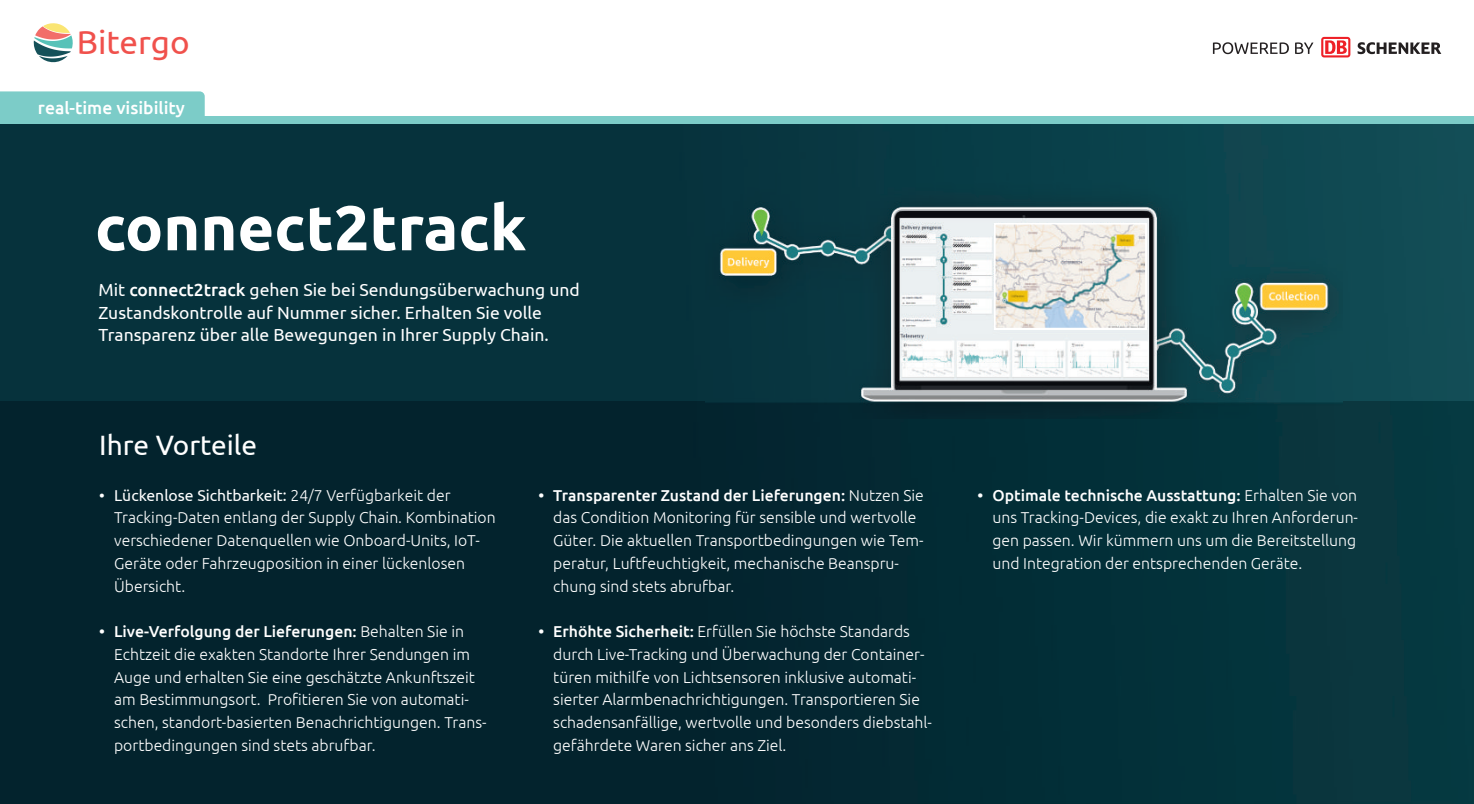
<style>
.page{position:relative;width:1474px;height:804px;background:#fff}
.page>*{position:absolute;margin:0;border:0;box-sizing:border-box;transform-origin:0 0}
.t1{font:700 63px "Ubuntu";color:#fff}
.t2{font:33.25px "Ubuntu";color:#f0514c}
.t3{font:28px "Ubuntu";color:#fff}
.t4{font:17.5px/22.8px "Ubuntu";color:#fff}
.t5{font:500 17.5px "Ubuntu";color:#fff}
.t6{font:300 15.75px/22.8px "Ubuntu";color:#fff}
.s1{font-weight:500}
.s2{font-weight:400}
</style>
<div class="page">
<img style="left:0;top:124px;width:1473px;height:278px">
<img style="left:0;top:402px;width:1473px;height:402px">
<img style="left:705px;top:159px;width:637px;height:260px">
<svg style="left:994px;top:223px;width:152px;height:106px;background:#e4e2da"></svg>
<svg style="left:33px;top:23px;width:40px;height:40px"></svg>
<svg style="left:1212px;top:42px;width:76px;height:12px"></svg>
<svg style="left:1295px;top:42px;width:18px;height:12px"></svg>
<svg style="left:1357px;top:42px;width:84px;height:12px"></svg>
<svg style="left:1321px;top:37px;width:29px;height:20px"></svg>
<div style="left:0;top:91px;width:205px;height:25px;background:#7cccc8"></div>
<div style="left:0;top:116px;width:1473px;height:8px;background:#7cccc8"></div>
<h2 class="t2" style="left:77px;top:28px;width:115px">Bitergo</h2>
<p class="t5" style="left:38px;top:100px;width:149px">real-time visibility</p>
<h1 class="t1" style="left:95px;top:201px;width:433px">connect2track</h1>
<p class="t4" style="left:99px;top:279px;width:482px">Mit <span class="s1">connect2track</span> gehen Sie bei Sendungsüberwachung und<br>Zustandskontrolle auf Nummer sicher. Erhalten Sie volle<br>Transparenz über alle Bewegungen in Ihrer Supply Chain.</p>
<h3 class="t3" style="left:99px;top:433px;width:159px">Ihre Vorteile</h3>
<p class="t6" style="left:114px;top:484px;width:383px;text-indent:-15px"><span class="s2">• Lückenlose Sichtbarkeit:</span> 24/7 Verfügbarkeit der Tracking-Daten entlang der Supply Chain. Kombination verschiedener Datenquellen wie Onboard-Units, IoT-Geräte oder Fahrzeugposition in einer lückenlosen Übersicht.</p>
<p class="t6" style="left:114px;top:621px;width:374px;text-indent:-15px"><span class="s1">• Live-Verfolgung der Lieferungen:</span> Behalten Sie in Echtzeit die exakten Standorte Ihrer Sendungen im Auge und erhalten Sie eine geschätzte Ankunftszeit am Bestimmungsort. Profitieren Sie von automati&shy;schen, standort-basierten Benachrichtigungen. Trans&shy;portbedingungen sind stets abrufbar.</p>
<p class="t6" style="left:553px;top:484px;width:372px;text-indent:-15px"><span class="s1">• Transparenter Zustand der Lieferungen:</span> Nutzen Sie das Condition Monitoring für sensible und wertvolle Güter. Die aktuellen Transportbedingungen wie Tem&shy;peratur, Luftfeuchtigkeit, mechanische Beanspru&shy;chung sind stets abrufbar.</p>
<p class="t6" style="left:553px;top:621px;width:380px;text-indent:-15px"><span class="s1">• Erhöhte Sicherheit:</span> Erfüllen Sie höchste Standards durch Live-Tracking und Überwachung der Container&shy;türen mithilfe von Lichtsensoren inklusive automati&shy;sierter Alarmbenachrichtigungen. Transportieren Sie schadensanfällige, wertvolle und besonders diebstahl&shy;gefährdete Waren sicher ans Ziel.</p>
<p class="t6" style="left:992px;top:484px;width:367px;text-indent:-15px"><span class="s1">• Optimale technische Ausstattung:</span> Erhalten Sie von uns Tracking-Devices, die exakt zu Ihren Anforderun&shy;gen passen. Wir kümmern uns um die Bereitstellung und Integration der entsprechenden Geräte.</p>
</div>
